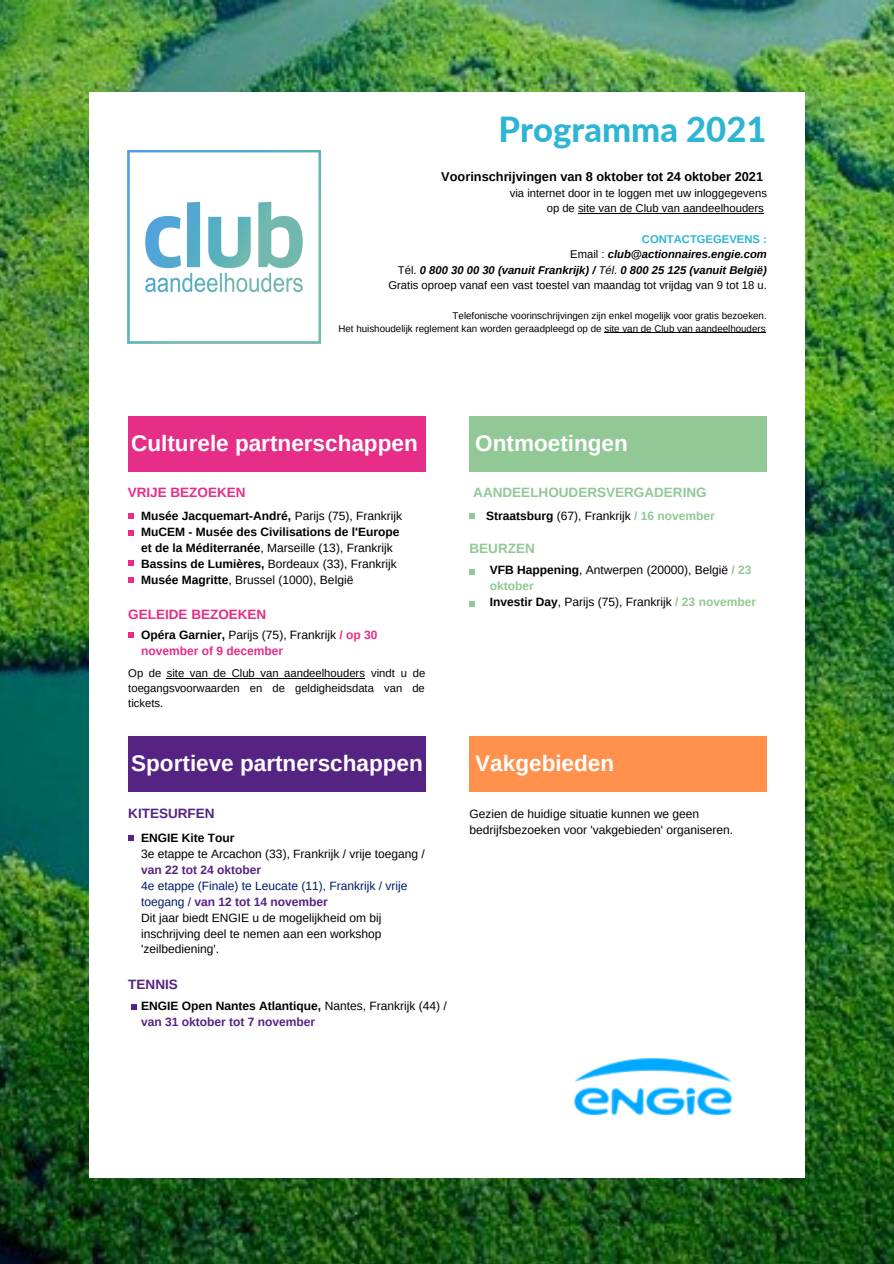
<style>
.page{position:relative;width:894px;height:1264px;background:#fff}
.page>*{position:absolute;margin:0;border:0;box-sizing:border-box;transform-origin:0 0}
.t1{font:800 34.5px "Lato";color:#2eb5d3}
.t2{font:700 22.5px "Arimo";color:#fff}
.t3{font:700 13.5px "Arimo";color:#91c896}
.t4{font:700 13.5px "Arimo";color:#e62d87}
.t5{font:700 13.5px "Arimo";color:#552382}
.t6{font:700 12.75px "Arimo";color:#000}
.t7{font:12px/15.9px "Arimo";color:#000}
.t8{font:700 12px/15.9px "Arimo";color:#000}
.t9{font:12px/15.9px "Arimo";color:#021b64}
.t10{font:700 12px/16px "Arimo";color:#e62d87}
.t11{font:11.25px/15px "Arimo";color:#000;text-align:justify}
.t12{font:italic 700 11.25px "Arimo";color:#000}
.t13{font:700 11.25px "Arimo";color:#2eb5d3}
.t14{font:9.75px "Arimo";color:#000}
.s1{font-weight:400;font-style:normal}
.s2{font-weight:400}
.s3{font-weight:700}
.s4{color:#000}
.s5{font-weight:400;color:#000}
.s6{font-weight:700;color:#91c896}
.s7{font-weight:700;color:#552382}
.s8{color:#552382}
</style>
<div class="page">
<img style="left:0;top:0;width:893px;height:1263px">
<div style="left:89px;top:92px;width:715px;height:1086px;background:#fff"></div>
<img style="left:574px;top:1058px;width:159px;height:57px">
<div style="left:128px;top:416px;width:297px;height:55px;background:#e62d87"></div>
<hr style="left:167px;top:677px;width:198px;height:1px;background:#000">
<svg style="left:128px;top:513px;width:6px;height:6px"></svg>
<div style="left:469px;top:416px;width:297px;height:55px;background:#91c896"></div>
<div style="left:128px;top:736px;width:297px;height:55px;background:#552382"></div>
<div style="left:469px;top:736px;width:297px;height:55px;background:#ff914d"></div>
<svg style="left:128px;top:530px;width:6px;height:6px"></svg>
<svg style="left:128px;top:560px;width:6px;height:6px"></svg>
<svg style="left:128px;top:577px;width:6px;height:5px"></svg>
<svg style="left:128px;top:632px;width:6px;height:6px"></svg>
<svg style="left:469px;top:513px;width:6px;height:6px"></svg>
<svg style="left:469px;top:569px;width:6px;height:5px"></svg>
<svg style="left:469px;top:601px;width:6px;height:6px"></svg>
<svg style="left:128px;top:835px;width:6px;height:6px"></svg>
<svg style="left:131px;top:1004px;width:6px;height:5px"></svg>
<img style="left:128px;top:151px;width:192px;height:192px">
<hr style="left:578px;top:213px;width:185px;height:1px;background:#000">
<hr style="left:604px;top:332px;width:161px;height:1px;background:#000">
<p class="t1" style="left:498px;top:108px;width:269px">Programma 2021</p>
<p class="t6" style="left:441px;top:170px;width:323px">Voorinschrijvingen van 8 oktober tot 24 oktober 2021</p>
<p class="t11" style="left:509px;top:185px;width:258px">via internet door in te loggen met uw inloggegevens</p>
<p class="t11" style="left:546px;top:201px;width:218px">op de site van de Club van aandeelhouders</p>
<p class="t13" style="left:641px;top:233px;width:126px">CONTACTGEGEVENS :</p>
<p class="t12" style="left:570px;top:248px;width:198px"><span class="s1">Email :</span> club@actionnaires.engie.com</p>
<p class="t12" style="left:398px;top:264px;width:370px"><span class="s1">Tél.</span> 0 800 30 00 30 (vanuit Frankrijk) / <span class="s2">Tél.</span> 0 800 25 125 (vanuit België)</p>
<p class="t11" style="left:388px;top:278px;width:380px">Gratis oproep vanaf een vast toestel van maandag tot vrijdag van 9 tot 18 u.</p>
<p class="t14" style="left:452px;top:310px;width:315px">Telefonische voorinschrijvingen zijn enkel mogelijk voor gratis bezoeken.</p>
<p class="t14" style="left:338px;top:323px;width:428px">Het huishoudelijk reglement kan worden geraadpleegd op de site van de Club van aandeelhouders</p>
<p class="t2" style="left:131px;top:430px;width:288px">Culturele partnerschappen</p>
<p class="t4" style="left:128px;top:485px;width:119px">VRIJE BEZOEKEN</p>
<p class="t8" style="left:141px;top:507px;width:262px">Musée Jacquemart-André, <span class="s2">Parijs (75), Frankrijk</span></p>
<p class="t8" style="left:141px;top:523px;width:260px">MuCEM - Musée des Civilisations de l'Europe</p>
<p class="t7" style="left:141px;top:539px;width:253px"><span class="s3">et de la Méditerranée</span>, Marseille (13), Frankrijk</p>
<p class="t7" style="left:141px;top:555px;width:257px"><span class="s3">Bassins de Lumières,</span> Bordeaux (33), Frankrijk</p>
<p class="t7" style="left:141px;top:571px;width:214px"><span class="s3">Musée Magritte</span>, Brussel (1000), België</p>
<p class="t4" style="left:128px;top:607px;width:139px">GELEIDE BEZOEKEN</p>
<p class="t10" style="left:141px;top:626px;width:238px"><span class="s4">Opéra Garnier,</span> <span class="s5">Parijs (75), Frankrijk</span> / op 30 november of 9 december</p>
<p class="t11" style="left:128px;top:665px;width:298px">Op de site van de Club van aandeelhouders vindt u de toegangsvoorwaarden en de geldigheidsdata van de tickets.</p>
<p class="t2" style="left:475px;top:430px;width:154px">Ontmoetingen</p>
<p class="t3" style="left:473px;top:485px;width:235px">AANDEELHOUDERSVERGADERING</p>
<p class="t7" style="left:486px;top:507px;width:230px"><span class="s3">Straatsburg</span> (67), Frankrijk <span class="s6">/ 16 november</span></p>
<p class="t3" style="left:469px;top:540px;width:67px">BEURZEN</p>
<p class="t7" style="left:489px;top:562px;width:263px"><span class="s3">VFB Happening</span>, Antwerpen (20000), België <span class="s6">/ 23 oktober</span></p>
<p class="t7" style="left:489px;top:594px;width:268px"><span class="s3">Investir Day</span>, Parijs (75), Frankrijk <span class="s6">/ 23 november</span></p>
<p class="t2" style="left:131px;top:751px;width:293px">Sportieve partnerschappen</p>
<p class="t2" style="left:475px;top:751px;width:140px">Vakgebieden</p>
<p class="t5" style="left:128px;top:806px;width:88px">KITESURFEN</p>
<p class="t8" style="left:141px;top:829px;width:95px">ENGIE Kite Tour</p>
<p class="t7" style="left:141px;top:845px;width:285px">3e etappe te Arcachon (33), Frankrijk / vrije toegang / <span class="s7">van 22 tot 24 oktober</span></p>
<p class="t9" style="left:141px;top:877px;width:268px">4e etappe (Finale) te Leucate (11), Frankrijk / vrije toegang / <span class="s7">van 12 tot 14 november</span></p>
<p class="t7" style="left:141px;top:909px;width:242px;text-align:justify">Dit jaar biedt ENGIE u de mogelijkheid om bij inschrijving deel te nemen aan een workshop 'zeilbediening'.</p>
<p class="t5" style="left:128px;top:977px;width:51px">TENNIS</p>
<p class="t8" style="left:141px;top:997px;width:307px">ENGIE Open Nantes Atlantique, <span class="s2">Nantes, Frankrijk (44) / </span><span class="s8">van 31 oktober tot 7 november</span></p>
<p class="t7" style="left:469px;top:805px;width:265px">Gezien de huidige situatie kunnen we geen bedrijfsbezoeken voor 'vakgebieden' organiseren.</p>
</div>
